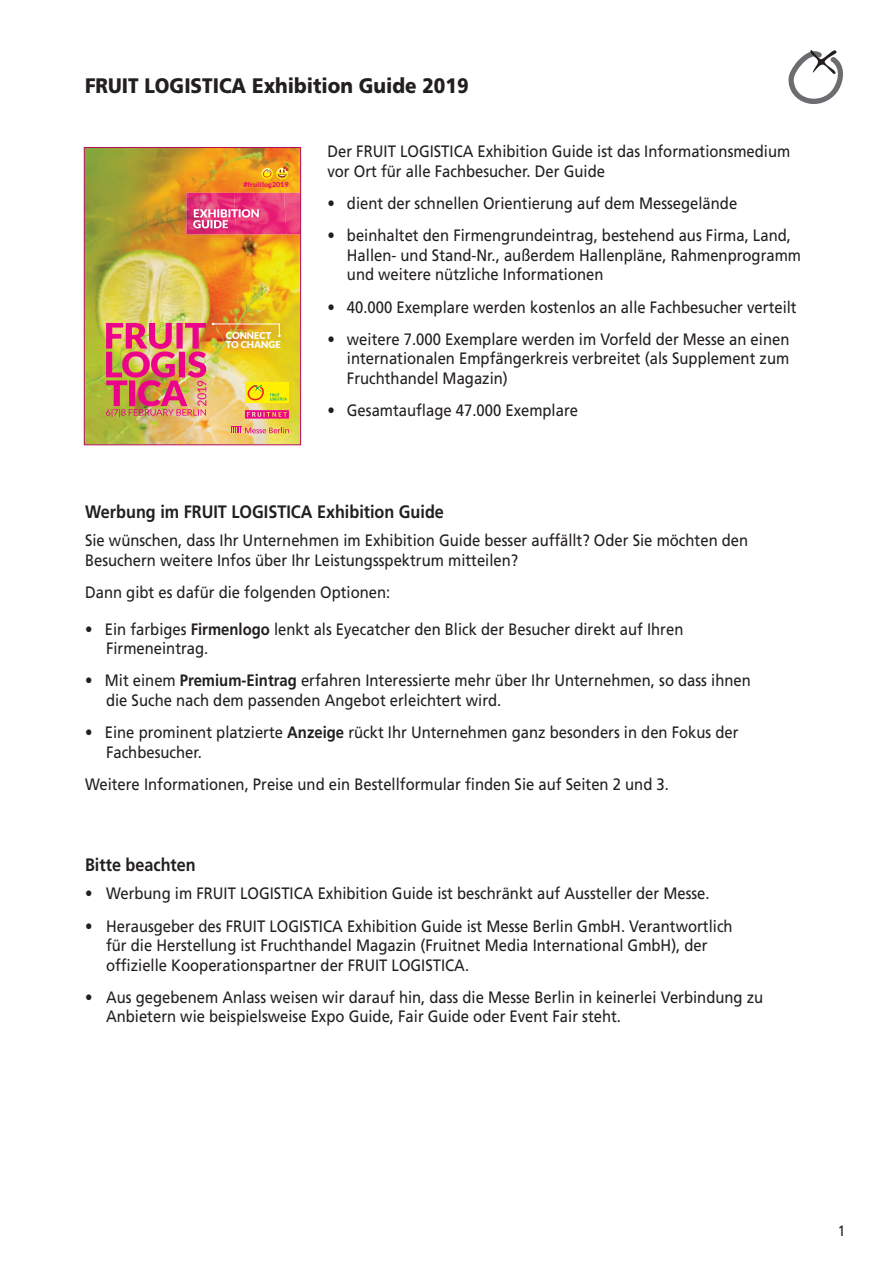
<style>
.page{position:relative;width:893px;height:1263px;background:#fff}
.page>*{position:absolute;margin:0;border:0;box-sizing:border-box;transform-origin:0 0}
.t1{font:900 21px "Frutiger";color:#231f20;scale:.9 1}
.t2{font:700 18px "Frutiger";color:#231f20;scale:.9 1}
.t3{font:16.5px/19.5px "Frutiger";color:#231f20;scale:.9 1}
.t4{font:15px "Frutiger";color:#231f20;scale:.9 1}
.t5{font:900 9.45px/9.4px "Lato";color:#fff}
.t6{font:900 6.9px "Lato";color:#ec1163;scale:1.04 1}
.s1{font-weight:700}
</style>
<div class="page">
<svg style="left:788px;top:50px;width:55px;height:54px"></svg>
<img style="left:86px;top:149px;width:213px;height:294px">
<div style="left:268px;top:382px;width:21px;height:21px;background:#fff101"></div>
<div style="left:245px;top:382px;width:21px;height:21px;background:#fff101"></div>
<svg style="left:247px;top:384px;width:40px;height:17px"></svg>
<svg style="left:231px;top:426px;width:58px;height:7px"></svg>
<svg style="left:245px;top:410px;width:44px;height:9px"></svg>
<svg style="left:212px;top:323px;width:69px;height:14px"></svg>
<img style="left:106px;top:323px;width:100px;height:94px">
<img style="left:186px;top:193px;width:48px;height:41px">
<img style="left:234px;top:193px;width:50px;height:41px">
<img style="left:284px;top:193px;width:15px;height:41px">
<img style="left:194px;top:209px;width:66px;height:9px">
<img style="left:193px;top:220px;width:35px;height:8px">
<svg style="left:261px;top:163px;width:28px;height:17px"></svg>
<div style="left:84px;top:147px;width:217px;height:298px;border:1px solid #b10c57"></div>
<p class="t1" style="left:85px;top:73px;width:428px">FRUIT LOGISTICA Exhibition Guide 2019</p>
<p class="t6" style="left:243px;top:181px;width:45px">#fruitlog2019</p>
<p class="t5" style="left:226px;top:330px;width:57px">CONNECT<br>TO CHANGE</p>
<p class="t3" style="left:327px;top:142px;width:516px">Der FRUIT LOGISTICA Exhibition Guide ist das Informationsmedium vor Ort für alle Fachbesucher. Der Guide</p>
<p class="t3" style="left:327px;top:194px;width:457px">• dient der schnellen Orientierung auf dem Messegelände</p>
<p class="t3" style="left:347px;top:226px;width:506px;text-indent:-19px">• beinhaltet den Firmengrundeintrag, bestehend aus Firma, Land,<br>Hallen- und Stand-Nr., außerdem Hallenpläne, Rahmenprogramm und weitere nützliche Informationen</p>
<p class="t3" style="left:327px;top:297px;width:523px">• 40.000 Exemplare werden kostenlos an alle Fachbesucher verteilt</p>
<p class="t3" style="left:347px;top:329px;width:493px;text-align:justify;text-indent:-19px">• weitere 7.000 Exemplare werden im Vorfeld der Messe an einen internationalen Empfängerkreis verbreitet (als Supplement zum Fruchthandel Magazin)</p>
<p class="t3" style="left:327px;top:401px;width:280px">• Gesamtauflage 47.000 Exemplare</p>
<p class="t2" style="left:85px;top:501px;width:400px">Werbung im FRUIT LOGISTICA Exhibition Guide</p>
<p class="t3" style="left:85px;top:531px;width:738px">Sie wünschen, dass Ihr Unternehmen im Exhibition Guide besser auffällt? Oder Sie möchten den<br>Besuchern weitere Infos über Ihr Leistungsspektrum mitteilen?</p>
<p class="t3" style="left:85px;top:582px;width:341px">Dann gibt es dafür die folgenden Optionen:</p>
<p class="t3" style="left:106px;top:619px;width:643px;text-indent:-21px">• Ein farbiges <span class="s1">Firmenlogo</span> lenkt als Eyecatcher den Blick der Besucher direkt auf Ihren<br>Firmeneintrag.</p>
<p class="t3" style="left:106px;top:671px;width:718px;text-indent:-21px">• Mit einem <span class="s1">Premium-Eintrag</span> erfahren Interessierte mehr über Ihr Unternehmen, so dass ihnen die Suche nach dem passenden Angebot erleichtert wird.</p>
<p class="t3" style="left:106px;top:722px;width:704px;text-indent:-21px">• Eine prominent platzierte <span class="s1">Anzeige</span> rückt Ihr Unternehmen ganz besonders in den Fokus der<br>Fachbesucher.</p>
<p class="t3" style="left:85px;top:774px;width:650px">Weitere Informationen, Preise und ein Bestellformular finden Sie auf Seiten 2 und 3.</p>
<p class="t2" style="left:85px;top:854px;width:125px">Bitte beachten</p>
<p class="t3" style="left:85px;top:884px;width:695px">• Werbung im FRUIT LOGISTICA Exhibition Guide ist beschränkt auf Aussteller der Messe.</p>
<p class="t3" style="left:106px;top:916px;width:698px;text-indent:-21px">• Herausgeber des FRUIT LOGISTICA Exhibition Guide ist Messe Berlin GmbH. Verantwortlich für die Herstellung ist Fruchthandel Magazin (Fruitnet Media International GmbH), der offizielle Kooperationspartner der FRUIT LOGISTICA.</p>
<p class="t3" style="left:106px;top:987px;width:732px;text-indent:-21px">• Aus gegebenem Anlass weisen wir darauf hin, dass die Messe Berlin in keinerlei Verbindung zu<br>Anbietern wie beispielsweise Expo Guide, Fair Guide oder Event Fair steht.</p>
<p class="t4" style="left:838px;top:1222px;width:10px">1</p>
</div>
